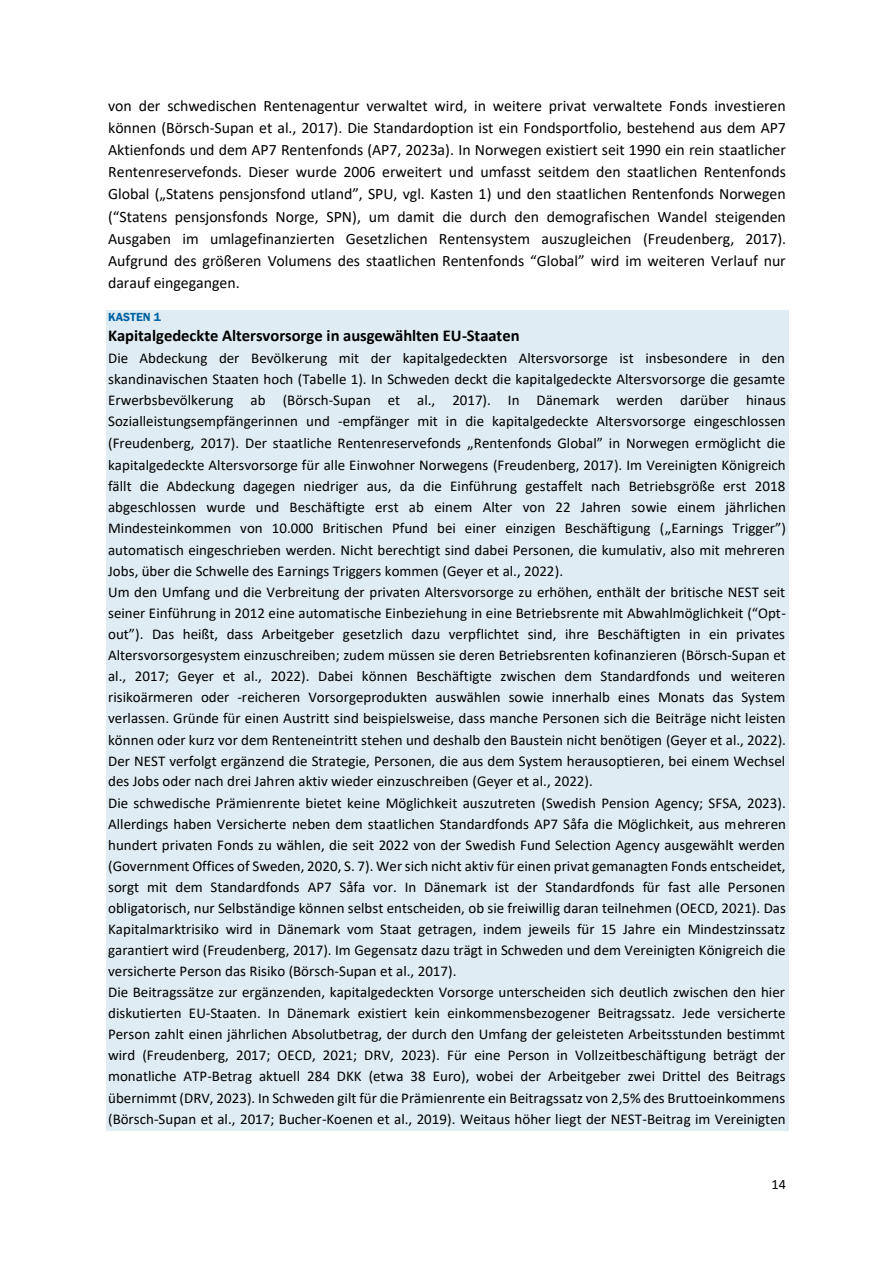
<style>
.page{position:relative;width:894px;height:1263px;background:#fff}
.page>*{position:absolute;margin:0;border:0;box-sizing:border-box;transform-origin:0 0}
.t1{font:700 16.5px "Calibri";color:#000}
.t2{font:15.9px/22px "Calibri";color:#000;text-align:justify}
.t3{font:15px/21px "Calibri";color:#000;text-align:justify}
.t4{font:14.25px "Calibri";color:#000}
.t5{font:600 12px "Franklin Gothic";color:#0062a3}
.s1{font-size:15.9px}
</style>
<div class="page">
<div style="left:106px;top:310px;width:681px;height:15px;background:#e0ecf3"></div>
<div style="left:106px;top:325px;width:681px;height:24px;background:#e0ecf3"></div>
<div style="left:106px;top:349px;width:681px;height:21px;background:#e0ecf3"></div>
<div style="left:106px;top:370px;width:681px;height:21px;background:#e0ecf3"></div>
<div style="left:106px;top:391px;width:681px;height:21px;background:#e0ecf3"></div>
<div style="left:106px;top:412px;width:681px;height:21px;background:#e0ecf3"></div>
<div style="left:106px;top:433px;width:681px;height:22px;background:#e0ecf3"></div>
<div style="left:106px;top:455px;width:681px;height:21px;background:#e0ecf3"></div>
<div style="left:106px;top:476px;width:681px;height:21px;background:#e0ecf3"></div>
<div style="left:106px;top:497px;width:681px;height:21px;background:#e0ecf3"></div>
<div style="left:106px;top:518px;width:681px;height:22px;background:#e0ecf3"></div>
<div style="left:106px;top:540px;width:681px;height:21px;background:#e0ecf3"></div>
<div style="left:106px;top:561px;width:681px;height:21px;background:#e0ecf3"></div>
<div style="left:106px;top:582px;width:681px;height:21px;background:#e0ecf3"></div>
<div style="left:106px;top:603px;width:681px;height:21px;background:#e0ecf3"></div>
<div style="left:106px;top:624px;width:681px;height:22px;background:#e0ecf3"></div>
<div style="left:106px;top:646px;width:681px;height:21px;background:#e0ecf3"></div>
<div style="left:106px;top:667px;width:681px;height:21px;background:#e0ecf3"></div>
<div style="left:106px;top:688px;width:681px;height:21px;background:#e0ecf3"></div>
<div style="left:106px;top:709px;width:681px;height:21px;background:#e0ecf3"></div>
<div style="left:106px;top:730px;width:681px;height:21px;background:#e0ecf3"></div>
<div style="left:106px;top:751px;width:681px;height:21px;background:#e0ecf3"></div>
<div style="left:106px;top:772px;width:681px;height:21px;background:#e0ecf3"></div>
<div style="left:106px;top:793px;width:681px;height:21px;background:#e0ecf3"></div>
<div style="left:106px;top:814px;width:681px;height:21px;background:#e0ecf3"></div>
<div style="left:106px;top:835px;width:681px;height:21px;background:#e0ecf3"></div>
<div style="left:106px;top:856px;width:681px;height:21px;background:#e0ecf3"></div>
<div style="left:106px;top:877px;width:681px;height:21px;background:#e0ecf3"></div>
<div style="left:106px;top:898px;width:681px;height:21px;background:#e0ecf3"></div>
<div style="left:106px;top:919px;width:681px;height:21px;background:#e0ecf3"></div>
<div style="left:106px;top:940px;width:681px;height:21px;background:#e0ecf3"></div>
<div style="left:106px;top:961px;width:681px;height:21px;background:#e0ecf3"></div>
<div style="left:106px;top:982px;width:681px;height:21px;background:#e0ecf3"></div>
<div style="left:106px;top:1003px;width:681px;height:22px;background:#e0ecf3"></div>
<div style="left:106px;top:1025px;width:681px;height:21px;background:#e0ecf3"></div>
<div style="left:106px;top:1046px;width:681px;height:21px;background:#e0ecf3"></div>
<div style="left:106px;top:1067px;width:681px;height:21px;background:#e0ecf3"></div>
<div style="left:106px;top:1088px;width:681px;height:21px;background:#e0ecf3"></div>
<div style="left:106px;top:1109px;width:681px;height:21px;background:#e0ecf3"></div>
<p class="t2" style="left:108px;top:96px;width:679px">von der schwedischen Rentenagentur verwaltet wird, in weitere privat verwaltete Fonds investieren können (Börsch-Supan et al., 2017). Die Standardoption ist ein Fondsportfolio, bestehend aus dem AP7<br>Aktienfonds und dem AP7 Rentenfonds (AP7, 2023a). In Norwegen existiert seit 1990 ein rein staatlicher Rentenreservefonds. Dieser wurde 2006 erweitert und umfasst seitdem den staatlichen Rentenfonds Global („Statens pensjonsfond utland”, SPU, vgl. Kasten 1) und den staatlichen Rentenfonds Norwegen (“Statens pensjonsfonds Norge, SPN), um damit die durch den demografischen Wandel steigenden Ausgaben im umlagefinanzierten Gesetzlichen Rentensystem auszugleichen (Freudenberg, 2017).<br>Aufgrund des größeren Volumens des staatlichen Rentenfonds “Global” wird im weiteren Verlauf nur darauf eingegangen.</p>
<p class="t5" style="left:108px;top:310px;width:54px">KASTEN 1</p>
<p class="t1" style="left:108px;top:329px;width:413px">Kapitalgedeckte Altersvorsorge in ausgewählten EU-Staaten</p>
<p class="t3" style="left:108px;top:349px;width:679px">Die Abdeckung der Bevölkerung mit der kapitalgedeckten Altersvorsorge ist insbesondere in den skandinavischen Staaten hoch (Tabelle 1). In Schweden deckt die kapitalgedeckte Altersvorsorge die gesamte Erwerbsbevölkerung ab (Börsch-Supan et al., 2017). In Dänemark werden darüber hinaus Sozialleistungsempfängerinnen und -empfänger mit in die kapitalgedeckte Altersvorsorge eingeschlossen (Freudenberg, 2017). Der staatliche Rentenreservefonds <span class="s1">„</span>Rentenfonds Global” in Norwegen ermöglicht die kapitalgedeckte Altersvorsorge für alle Einwohner Norwegens (Freudenberg, 2017). Im Vereinigten Königreich fällt die Abdeckung dagegen niedriger aus, da die Einführung gestaffelt nach Betriebsgröße erst 2018 abgeschlossen wurde und Beschäftigte erst ab einem Alter von 22 Jahren sowie einem jährlichen Mindesteinkommen von 10.000 Britischen Pfund bei einer einzigen Beschäftigung (<span class="s1">„</span>Earnings Trigger”) automatisch eingeschrieben werden. Nicht berechtigt sind dabei Personen, die kumulativ, also mit mehreren Jobs, über die Schwelle des Earnings Triggers kommen (Geyer et al., 2022).</p>
<p class="t3" style="left:108px;top:583px;width:679px">Um den Umfang und die Verbreitung der privaten Altersvorsorge zu erhöhen, enthält der britische NEST seit seiner Einführung in 2012 eine automatische Einbeziehung in eine Betriebsrente mit Abwahlmöglichkeit (“Opt&shy;out”). Das heißt, dass Arbeitgeber gesetzlich dazu verpflichtet sind, ihre Beschäftigten in ein privates Altersvorsorgesystem einzuschreiben; zudem müssen sie deren Betriebsrenten kofinanzieren (Börsch-Supan et al., 2017; Geyer et al., 2022). Dabei können Beschäftigte zwischen dem Standardfonds und weiteren risikoärmeren oder -reicheren Vorsorgeprodukten auswählen sowie innerhalb eines Monats das System verlassen. Gründe für einen Austritt sind beispielsweise, dass manche Personen sich die Beiträge nicht leisten können oder kurz vor dem Renteneintritt stehen und deshalb den Baustein nicht benötigen (Geyer et al., 2022).<br>Der NEST verfolgt ergänzend die Strategie, Personen, die aus dem System herausoptieren, bei einem Wechsel des Jobs oder nach drei Jahren aktiv wieder einzuschreiben (Geyer et al., 2022).</p>
<p class="t3" style="left:108px;top:793px;width:679px">Die schwedische Prämienrente bietet keine Möglichkeit auszutreten (Swedish Pension Agency; SFSA, 2023).<br>Allerdings haben Versicherte neben dem staatlichen Standardfonds AP7 Såfa die Möglichkeit, aus mehreren hundert privaten Fonds zu wählen, die seit 2022 von der Swedish Fund Selection Agency ausgewählt werden (Government Offices of Sweden, 2020, S. 7). Wer sich nicht aktiv für einen privat gemanagten Fonds entscheidet, sorgt mit dem Standardfonds AP7 Såfa vor. In Dänemark ist der Standardfonds für fast alle Personen obligatorisch, nur Selbständige können selbst entscheiden, ob sie freiwillig daran teilnehmen (OECD, 2021). Das Kapitalmarktrisiko wird in Dänemark vom Staat getragen, indem jeweils für 15 Jahre ein Mindestzinssatz garantiert wird (Freudenberg, 2017). Im Gegensatz dazu trägt in Schweden und dem Vereinigten Königreich die versicherte Person das Risiko (Börsch-Supan et al., 2017).</p>
<p class="t3" style="left:108px;top:983px;width:678px">Die Beitragssätze zur ergänzenden, kapitalgedeckten Vorsorge unterscheiden sich deutlich zwischen den hier diskutierten EU-Staaten. In Dänemark existiert kein einkommensbezogener Beitragssatz. Jede versicherte Person zahlt einen jährlichen Absolutbetrag, der durch den Umfang der geleisteten Arbeitsstunden bestimmt wird (Freudenberg, 2017; OECD, 2021; DRV, 2023). Für eine Person in Vollzeitbeschäftigung beträgt der monatliche ATP-Betrag aktuell 284 DKK (etwa 38 Euro), wobei der Arbeitgeber zwei Drittel des Beitrags übernimmt (DRV, 2023). In Schweden gilt für die Prämienrente ein Beitragssatz von 2,5% des Bruttoeinkommens (Börsch-Supan et al., 2017; Bucher-Koenen et al., 2019). Weitaus höher liegt der NEST-Beitrag im Vereinigten</p>
<p class="t4" style="left:771px;top:1178px;width:16px">14</p>
</div>
